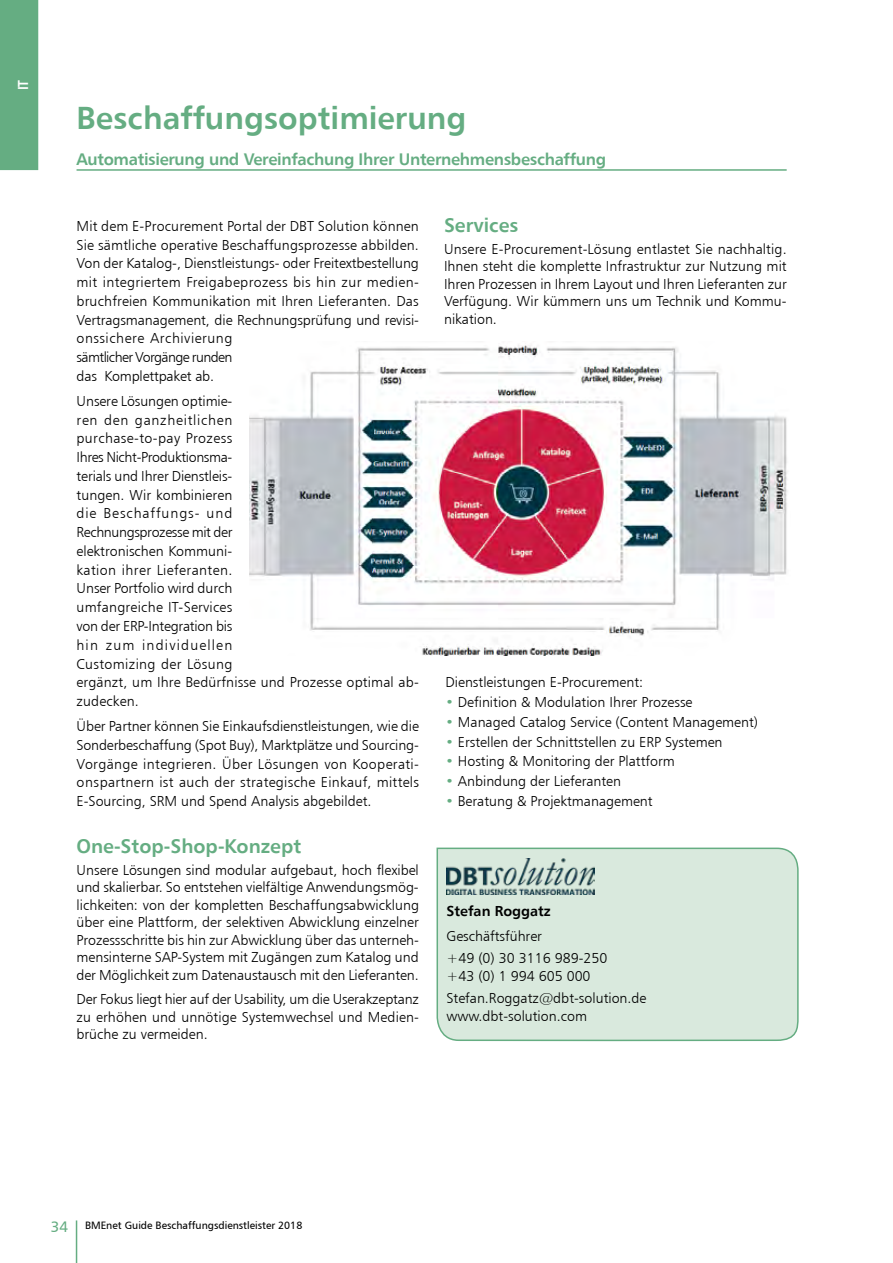
<style>
.page{position:relative;width:893px;height:1263px;background:#fff}
.page>*{position:absolute;margin:0;border:0;box-sizing:border-box;transform-origin:0 0}
.t1{font:700 31.5px "PI Frutiger";color:#65ad82}
.t2{font:700 19.5px "PI Frutiger";color:#65ad82}
.t3{font:700 16.5px "PI Frutiger";letter-spacing:-.02em;color:#65ad82}
.t4{font:700 15px "PI Frutiger Condensed";color:#fff}
.t5{font:300 14.25px/18.8px "PI Frutiger";color:#000}
.t6{font:700 14.25px "PI Frutiger";color:#000}
.t7{font:10.5px "PI Frutiger";color:#000}
.s1{color:#65ad82}
.s2{font-size:15px;color:#65ad82}
</style>
<div class="page">
<hr style="left:76px;top:1220px;width:1px;height:43px;background:#65ad82">
<hr style="left:77px;top:169px;width:710px;height:2px;background:#65ad82">
<img style="left:249px;top:345px;width:539px;height:311px">
<div style="left:436px;top:847px;width:363px;height:195px;background:#d9e9dd"></div>
<img style="left:446px;top:858px;width:148px;height:36px">
<div style="left:0;top:0;width:38px;height:170px;background:#65ad82"></div>
<p class="t4" style="left:15px;top:90px;width:12px;rotate:-90deg">IT</p>
<h1 class="t1" style="left:77px;top:98px;width:391px">Beschaffungsoptimierung</h1>
<p class="t3" style="left:77px;top:149px;width:531px">Automatisierung und Vereinfachung Ihrer Unternehmensbeschaffung</p>
<p class="t5" style="left:77px;top:216px;width:344px">Mit dem E-Procurement Portal der DBT Solution können Sie sämtliche operative Beschaffungsprozesse abbilden.<br>Von der Katalog-, Dienstleistungs- oder Freitextbestellung mit integriertem Freigabeprozess bis hin zur medien&shy;bruchfreien Kommunikation mit Ihren Lieferanten. Das Vertragsmanagement, die Rechnungsprüfung und revisi&shy;onssichere Archivierung<br>sämtlicher Vorgänge runden<br>das Komplettpaket ab.</p>
<p class="t5" style="left:77px;top:391px;width:344px">Unsere Lösungen optimie-<br>ren den ganzheitlichen<br>purchase-to-pay Prozess<br>Ihres Nicht-Produktionsma-<br>terials und Ihrer Dienstleis-<br>tungen. Wir kombinieren<br>die Beschaffungs- und<br>Rechnungsprozesse mit der<br>elektronischen Kommuni-<br>kation ihrer Lieferanten.<br>Unser Portfolio wird durch<br>umfangreiche IT-Services<br>von der ERP-Integration bis<br>hin zum individuellen<br>Customizing der Lösung<br>ergänzt, um Ihre Bedürfnisse und Prozesse optimal ab&shy;zudecken.</p>
<p class="t5" style="left:77px;top:717px;width:344px;text-align:justify">Über Partner können Sie Einkaufsdienstleistungen, wie die Sonderbeschaffung (Spot Buy), Marktplätze und Sourcing-Vorgänge integrieren. Über Lösungen von Kooperati&shy;onspartnern ist auch der strategische Einkauf, mittels E-Sourcing, SRM und Spend Analysis abgebildet.</p>
<h2 class="t2" style="left:77px;top:834px;width:226px">One-Stop-Shop-Konzept</h2>
<p class="t5" style="left:77px;top:861px;width:344px;line-height:17.5px;text-align:justify">Unsere Lösungen sind modular aufgebaut, hoch flexibel und skalierbar. So entstehen vielfältige Anwendungsmög&shy;lichkeiten: von der kompletten Beschaffungsabwicklung über eine Plattform, der selektiven Abwicklung einzelner Prozessschritte bis hin zur Abwicklung über das unterneh&shy;mensinterne SAP-System mit Zugängen zum Katalog und der Möglichkeit zum Datenaustausch mit den Lieferanten.</p>
<p class="t5" style="left:77px;top:990px;width:344px;line-height:17.5px;text-align:justify">Der Fokus liegt hier auf der Usability, um die Userakzeptanz zu erhöhen und unnötige Systemwechsel und Medien&shy;brüche zu vermeiden.</p>
<h2 class="t2" style="left:444px;top:213px;width:76px">Services</h2>
<p class="t5" style="left:444px;top:240px;width:344px;line-height:17.5px;text-align:justify">Unsere E-Procurement-Lösung entlastet Sie nachhaltig.<br>Ihnen steht die komplette Infrastruktur zur Nutzung mit Ihren Prozessen in Ihrem Layout und Ihren Lieferanten zur Verfügung. Wir kümmern uns um Technik und Kommu&shy;nikation.</p>
<p class="t5" style="left:446px;top:673px;width:199px">Dienstleistungen E-Procurement:</p>
<p class="t5" style="left:446px;top:693px;width:248px"><span class="s1">•</span> Definition &amp; Modulation Ihrer Prozesse</p>
<p class="t5" style="left:446px;top:712px;width:314px"><span class="s1">•</span> Managed Catalog Service (Content Management)</p>
<p class="t5" style="left:446px;top:732px;width:279px"><span class="s1">•</span> Erstellen der Schnittstellen zu ERP Systemen</p>
<p class="t5" style="left:446px;top:752px;width:231px"><span class="s1">•</span> Hosting &amp; Monitoring der Plattform</p>
<p class="t5" style="left:446px;top:771px;width:177px"><span class="s1">•</span> Anbindung der Lieferanten</p>
<p class="t5" style="left:446px;top:791px;width:209px"><span class="s1">•</span> Beratung &amp; Projektmanagement</p>
<p class="t6" style="left:447px;top:902px;width:106px">Stefan Roggatz</p>
<p class="t5" style="left:447px;top:924px;width:162px;line-height:22.2px">Geschäftsführer<br>+49 (0) 30 3116 989-250</p>
<p class="t5" style="left:447px;top:964px;width:201px;line-height:22.2px">+43 (0) 1 994 605 000<br>Stefan.Roggatz@dbt-solution.de</p>
<p class="t5" style="left:447px;top:1006px;width:142px">www.dbt-solution.com</p>
<p class="t7" style="left:51px;top:1219px;width:253px"><span class="s2">34</span> BMEnet Guide Beschaffungsdienstleister 2018</p>
</div>
